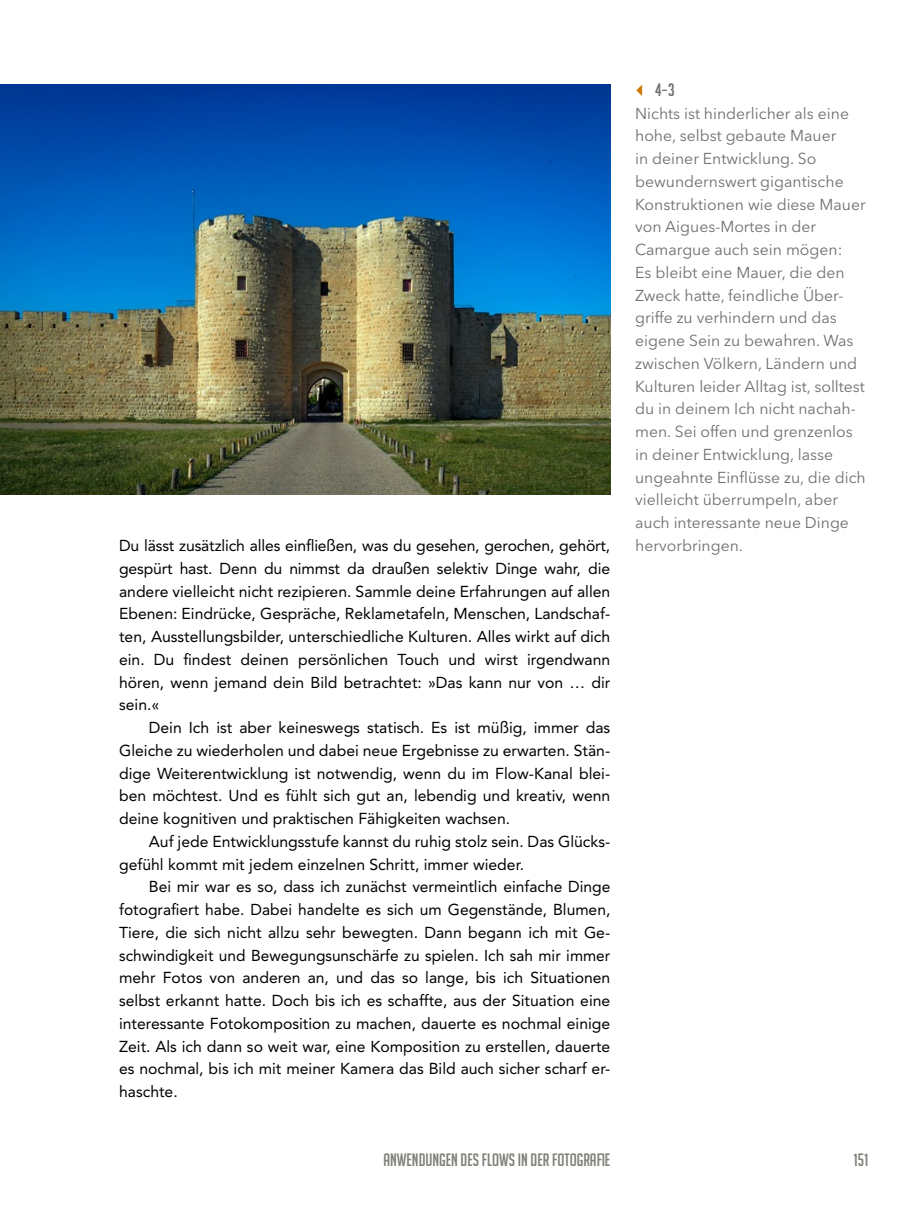
<style>
.page{position:relative;width:918px;height:1216px;background:#fff}
.page>*{position:absolute;margin:0;border:0;box-sizing:border-box;transform-origin:0 0}
.t1{font:17.5px "Big Noodle Titling";color:#7e8279}
.t2{font:17.5px "Big Noodle Titling";color:#706f6f}
.t3{font:15.75px/22.8px "Avenir LT Pro";color:#000;text-align:justify}
.t4{font:15.75px/22.8px "Avenir Next LT Pro";color:#706f6f}
</style>
<div class="page">
<img style="left:0;top:84px;width:610px;height:410px">
<p class="t3" style="left:119px;top:534px;width:493px">Du lässt zusätzlich alles einfließen, was du gesehen, gerochen, gehört, gespürt hast. Denn du nimmst da draußen selektiv Dinge wahr, die andere vielleicht nicht rezipieren. Sammle deine Erfahrungen auf allen Ebenen: Eindrücke, Gespräche, Reklametafeln, Menschen, Landschaf&shy;ten, Ausstellungsbilder, unterschiedliche Kulturen. Alles wirkt auf dich ein. Du findest deinen persönlichen Touch und wirst irgendwann hören, wenn jemand dein Bild betrachtet: »Das kann nur von … dir sein.«</p>
<p class="t3" style="left:119px;top:716px;width:493px;text-indent:30px">Dein Ich ist aber keineswegs statisch. Es ist müßig, immer das Gleiche zu wiederholen und dabei neue Ergebnisse zu erwarten. Stän&shy;dige Weiterentwicklung ist notwendig, wenn du im Flow-Kanal blei&shy;ben möchtest. Und es fühlt sich gut an, lebendig und kreativ, wenn deine kognitiven und praktischen Fähigkeiten wachsen.</p>
<p class="t3" style="left:119px;top:829px;width:493px;text-indent:30px">Auf jede Entwicklungsstufe kannst du ruhig stolz sein. Das Glücks&shy;gefühl kommt mit jedem einzelnen Schritt, immer wieder.</p>
<p class="t3" style="left:119px;top:875px;width:493px;text-indent:30px">Bei mir war es so, dass ich zunächst vermeintlich einfache Dinge fotografiert habe. Dabei handelte es sich um Gegenstände, Blumen, Tiere, die sich nicht allzu sehr bewegten. Dann begann ich mit Ge&shy;schwindigkeit und Bewegungsunschärfe zu spielen. Ich sah mir immer mehr Fotos von anderen an, und das so lange, bis ich Situationen selbst erkannt hatte. Doch bis ich es schaffte, aus der Situation eine interessante Fotokomposition zu machen, dauerte es nochmal einige Zeit. Als ich dann so weit war, eine Komposition zu erstellen, dauerte es nochmal, bis ich mit meiner Kamera das Bild auch sicher scharf er&shy;haschte.</p>
<p class="t2" style="left:655px;top:80px;width:21px">4–3</p>
<p class="t4" style="left:635px;top:102px;width:232px">Nichts ist hinderlicher als eine hohe, selbst gebaute Mauer<br>in deiner Entwicklung. So bewundernswert gigantische<br>Konstruktionen wie diese Mauer von Aigues-Mortes in der<br>Camargue auch sein mögen:<br>Es bleibt eine Mauer, die den<br>Zweck hatte, feindliche Über&shy;griffe zu verhindern und das eigene Sein zu bewahren. Was zwischen Völkern, Ländern und<br>Kulturen leider Alltag ist, solltest du in deinem Ich nicht nachah&shy;men. Sei offen und grenzenlos in deiner Entwicklung, lasse ungeahnte Einflüsse zu, die dich vielleicht überrumpeln, aber auch interessante neue Dinge hervorbringen.</p>
<p class="t1" style="left:383px;top:1149px;width:228px">ANWENDUNGEN DES FLOWS IN DER FOTOGRAFIE</p>
<p class="t1" style="left:853px;top:1149px;width:16px">151</p>
</div>
